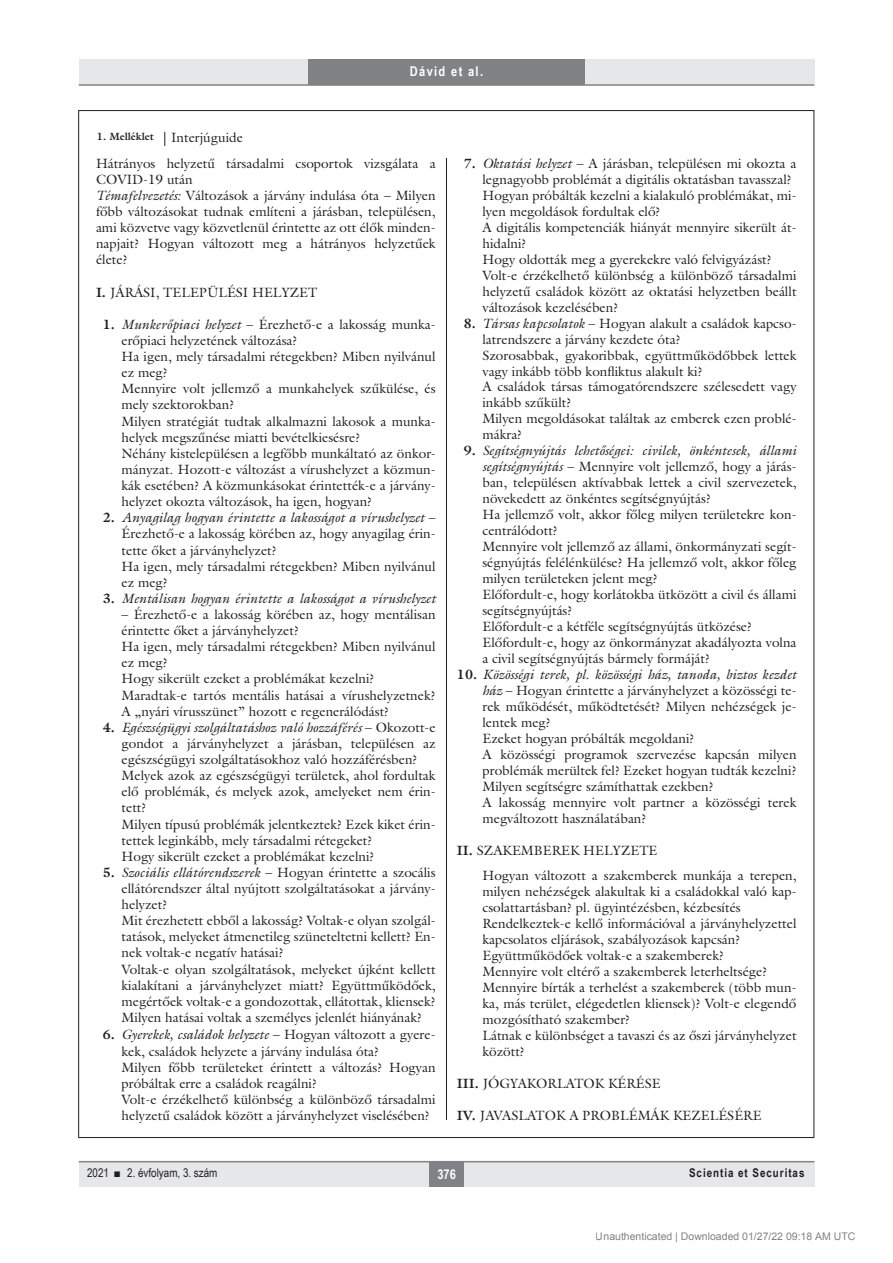
<style>
.page{position:relative;width:893px;height:1263px;background:#fff}
.page>*{position:absolute;margin:0;border:0;box-sizing:border-box;transform-origin:0 0}
.tompa_9_11{font:13.5px/16px "Galliard Reg";color:#231f20}
.tompa_9_11-2{font:italic 13.5px "Galliard Reg";color:#231f20}
.t1{font:700 13.5px "Arial Narrow";letter-spacing:.1em;color:#fff}
.t2{font:12px "Arial Narrow";color:#231f20}
.t3{font:700 12px "Arial Narrow";letter-spacing:.08em;color:#231f20}
.t4{font:10.5px "Arial";color:rgb(0 0 0/.5)}
.kepalairas1{font:700 10.5px "Galliard Reg";color:#231f20}
.s1{font-style:italic}
.s2{font-weight:700}
.s3{font-weight:700;font-style:normal}
</style>
<div class="page">
<div style="left:79px;top:1161px;width:735px;height:25px;background:#e6e7e9"></div>
<hr style="left:79px;top:1161px;width:735px;height:1px;background:#808285">
<div style="left:430px;top:1161px;width:34px;height:25px;background:#808285"></div>
<div style="left:79px;top:60px;width:735px;height:25px;background:#e6e7e9"></div>
<div style="left:308px;top:60px;width:277px;height:25px;background:#808285"></div>
<hr style="left:79px;top:84px;width:735px;height:2px;background:#808285">
<hr style="left:446px;top:111px;width:1px;height:1026px;background:#231f20">
<div style="left:78px;top:1120px;width:736px;height:17px;background:#fff"></div>
<div style="left:78px;top:110px;width:736px;height:47px;background:#fff"></div>
<svg style="left:164px;top:132px;width:1px;height:14px"></svg>
<p class="kepalairas1" style="left:97px;top:130px;width:58px">1. Melléklet</p>
<p class="tompa_9_11" style="left:171px;top:130px;width:73px">Interjúguide</p>
<p class="t1" style="left:410px;top:61px;width:75px">Dávid et al.</p>
<p class="tompa_9_11" style="left:96px;top:155px;width:341px">Hátrányos helyzetű társadalmi csoportok vizsgálata a<br>COVID-19 után</p>
<p class="tompa_9_11" style="left:96px;top:187px;width:341px;text-align:justify"><span class="s1">Témafelvezetés:</span> Változások a járvány indulása óta – Milyen főbb változásokat tudnak említeni a járásban, településen, ami közvetve vagy közvetlenül érintette az ott élők minden&shy;napjait? Hogyan változott meg a hátrányos helyzetűek élete?</p>
<p class="tompa_9_11" style="left:96px;top:284px;width:223px"><span class="s2">I.</span> JÁRÁSI, TELEPÜLÉSI HELYZET</p>
<p class="tompa_9_11" style="left:122px;top:316px;width:316px;text-indent:-19px"><span class="s2">1.</span> <span class="s1">Munkerőpiaci helyzet</span> – Érezhető-e a lakosság munka&shy;erőpiaci helyzetének változása?</p>
<p class="tompa_9_11" style="left:122px;top:348px;width:316px">Ha igen, mely társadalmi rétegekben? Miben nyilvánul ez meg?</p>
<p class="tompa_9_11" style="left:122px;top:380px;width:316px">Mennyire volt jellemző a munkahelyek szűkülése, és mely szektorokban?</p>
<p class="tompa_9_11" style="left:122px;top:413px;width:316px">Milyen stratégiát tudtak alkalmazni lakosok a munka&shy;helyek megszűnése miatti bevételkiesésre?</p>
<p class="tompa_9_11" style="left:122px;top:445px;width:316px;text-align:justify">Néhány kistelepülésen a legfőbb munkáltató az önkor&shy;mányzat. Hozott-e változást a vírushelyzet a közmun&shy;kák esetében? A közmunkásokat érintették-e a járvány&shy;helyzet okozta változások, ha igen, hogyan?</p>
<p class="tompa_9_11" style="left:122px;top:509px;width:316px;text-align:justify;text-indent:-19px"><span class="s2">2.</span> <span class="s1">Anyagilag hogyan érintette a lakosságot a vírushelyzet</span> – Érezhető-e a lakosság körében az, hogy anyagilag érin&shy;tette őket a járványhelyzet?</p>
<p class="tompa_9_11" style="left:122px;top:558px;width:316px">Ha igen, mely társadalmi rétegekben? Miben nyilvánul ez meg?</p>
<p class="tompa_9_11-2" style="left:103px;top:590px;width:334px"><span class="s3">3.</span> Mentálisan hogyan érintette a lakosságot a vírushelyzet</p>
<p class="tompa_9_11" style="left:122px;top:606px;width:316px">– Érezhető-e a lakosság körében az, hogy mentálisan érintette őket a járványhelyzet?</p>
<p class="tompa_9_11" style="left:122px;top:638px;width:316px">Ha igen, mely társadalmi rétegekben? Miben nyilvánul ez meg?</p>
<p class="tompa_9_11" style="left:122px;top:671px;width:254px">Hogy sikerült ezeket a problémákat kezelni?</p>
<p class="tompa_9_11" style="left:122px;top:687px;width:316px">Maradtak-e tartós mentális hatásai a vírushelyzetnek?<br>A „nyári vírusszünet” hozott e regenerálódást?</p>
<p class="tompa_9_11" style="left:122px;top:719px;width:316px;text-align:justify;text-indent:-19px"><span class="s2">4.</span> <span class="s1">Egészségügyi szolgáltatáshoz való hozzáférés</span> – Okozott-e gondot a járványhelyzet a járásban, településen az egészségügyi szolgáltatásokhoz való hozzáférésben?</p>
<p class="tompa_9_11" style="left:122px;top:767px;width:316px;text-align:justify">Melyek azok az egészségügyi területek, ahol fordultak elő problémák, és melyek azok, amelyeket nem érin&shy;tett?</p>
<p class="tompa_9_11" style="left:122px;top:816px;width:316px">Milyen típusú problémák jelentkeztek? Ezek kiket érin&shy;tettek leginkább, mely társadalmi rétegeket?</p>
<p class="tompa_9_11" style="left:122px;top:848px;width:254px">Hogy sikerült ezeket a problémákat kezelni?</p>
<p class="tompa_9_11" style="left:122px;top:864px;width:316px;text-align:justify;text-indent:-19px"><span class="s2">5.</span> <span class="s1">Szociális ellátórendszerek</span> – Hogyan érintette a szocális ellátórendszer által nyújtott szolgáltatásokat a járvány&shy;helyzet?</p>
<p class="tompa_9_11" style="left:122px;top:912px;width:316px;text-align:justify">Mit érezhetett ebből a lakosság? Voltak-e olyan szolgál&shy;tatások, melyeket átmenetileg szüneteltetni kellett? En&shy;nek voltak-e negatív hatásai?</p>
<p class="tompa_9_11" style="left:122px;top:961px;width:316px;text-align:justify">Voltak-e olyan szolgáltatások, melyeket újként kellett kialakítani a járványhelyzet miatt? Együttműködőek, megértőek voltak-e a gondozottak, ellátottak, kliensek?</p>
<p class="tompa_9_11" style="left:122px;top:1009px;width:302px">Milyen hatásai voltak a személyes jelenlét hiányának?</p>
<p class="tompa_9_11" style="left:122px;top:1026px;width:316px;line-height:16.8px;text-indent:-19px"><span class="s2">6.</span> <span class="s1">Gyerekek, családok helyzete</span> – Hogyan változott a gyere&shy;kek, családok helyzete a járvány indulása óta?</p>
<p class="tompa_9_11" style="left:122px;top:1059px;width:316px">Milyen főbb területeket érintett a változás? Hogyan próbáltak erre a családok reagálni?</p>
<p class="tompa_9_11" style="left:122px;top:1091px;width:316px">Volt-e érzékelhető különbség a különböző társadalmi helyzetű családok között a járványhelyzet viselésében?</p>
<p class="tompa_9_11" style="left:482px;top:155px;width:316px;text-indent:-19px"><span class="s2">7.</span> <span class="s1">Oktatási helyzet</span> – A járásban, településen mi okozta a legnagyobb problémát a digitális oktatásban tavasszal?</p>
<p class="tompa_9_11" style="left:482px;top:187px;width:316px">Hogyan próbálták kezelni a kialakuló problémákat, mi&shy;lyen megoldások fordultak elő?</p>
<p class="tompa_9_11" style="left:482px;top:219px;width:316px">A digitális kompetenciák hiányát mennyire sikerült át&shy;hidalni?</p>
<p class="tompa_9_11" style="left:482px;top:251px;width:291px">Hogy oldották meg a gyerekekre való felvigyázást?</p>
<p class="tompa_9_11" style="left:482px;top:267px;width:316px;text-align:justify">Volt-e érzékelhető különbség a különböző társadalmi helyzetű családok között az oktatási helyzetben beállt változások kezelésében?</p>
<p class="tompa_9_11" style="left:482px;top:315px;width:316px;text-indent:-19px"><span class="s2">8.</span> <span class="s1">Társas kapcsolatok</span> – Hogyan alakult a családok kapcso&shy;latrendszere a járvány kezdete óta?</p>
<p class="tompa_9_11" style="left:482px;top:347px;width:316px">Szorosabbak, gyakoribbak, együttműködőbbek lettek vagy inkább több konfliktus alakult ki?</p>
<p class="tompa_9_11" style="left:482px;top:379px;width:316px">A családok társas támogatórendszere szélesedett vagy inkább szűkült?</p>
<p class="tompa_9_11" style="left:482px;top:411px;width:316px">Milyen megoldásokat találtak az emberek ezen problé&shy;mákra?</p>
<p class="tompa_9_11" style="left:482px;top:443px;width:316px;text-align:justify;text-indent:-19px"><span class="s2">9.</span> <span class="s1">Segítségnyújtás lehetőségei: civilek, önkéntesek, állami segítségnyújtás</span> – Mennyire volt jellemző, hogy a járás&shy;ban, településen aktívabbak lettek a civil szervezetek, növekedett az önkéntes segítségnyújtás?</p>
<p class="tompa_9_11" style="left:482px;top:507px;width:316px">Ha jellemző volt, akkor főleg milyen területekre kon&shy;centrálódott?</p>
<p class="tompa_9_11" style="left:482px;top:539px;width:316px;text-align:justify">Mennyire volt jellemző az állami, önkormányzati segít&shy;ségnyújtás felélénkülése? Ha jellemző volt, akkor főleg milyen területeken jelent meg?</p>
<p class="tompa_9_11" style="left:482px;top:586px;width:316px">Előfordult-e, hogy korlátokba ütközött a civil és állami segítségnyújtás?</p>
<p class="tompa_9_11" style="left:482px;top:618px;width:271px">Előfordult-e a kétféle segítségnyújtás ütközése?</p>
<p class="tompa_9_11" style="left:482px;top:634px;width:316px">Előfordult-e, hogy az önkormányzat akadályozta volna a civil segítségnyújtás bármely formáját?</p>
<p class="tompa_9_11" style="left:482px;top:666px;width:316px;text-align:justify;text-indent:-26px"><span class="s2">10.</span> <span class="s1">Közösségi terek, pl. közösségi ház, tanoda, biztos kezdet ház</span> – Hogyan érintette a járványhelyzet a közösségi te&shy;rek működését, működtetését? Milyen nehézségek je&shy;lentek meg?</p>
<p class="tompa_9_11" style="left:482px;top:730px;width:213px">Ezeket hogyan próbálták megoldani?</p>
<p class="tompa_9_11" style="left:482px;top:746px;width:316px">A közösségi programok szervezése kapcsán milyen problémák merültek fel? Ezeket hogyan tudták kezelni?</p>
<p class="tompa_9_11" style="left:482px;top:778px;width:233px">Milyen segítségre számíthattak ezekben?</p>
<p class="tompa_9_11" style="left:482px;top:794px;width:316px">A lakosság mennyire volt partner a közösségi terek megváltozott használatában?</p>
<p class="tompa_9_11" style="left:457px;top:842px;width:202px"><span class="s2">II.</span> SZAKEMBEREK HELYZETE</p>
<p class="tompa_9_11" style="left:482px;top:867px;width:316px;text-align:justify">Hogyan változott a szakemberek munkája a terepen, milyen nehézségek alakultak ki a családokkal való kap&shy;csolattartásban? pl. ügyintézésben, kézbesítés</p>
<p class="tompa_9_11" style="left:482px;top:915px;width:316px">Rendelkeztek-e kellő információval a járványhelyzettel kapcsolatos eljárások, szabályozások kapcsán?</p>
<p class="tompa_9_11" style="left:482px;top:947px;width:243px">Együttműködőek voltak-e a szakemberek?</p>
<p class="tompa_9_11" style="left:482px;top:963px;width:286px">Mennyire volt eltérő a szakemberek leterheltsége?</p>
<p class="tompa_9_11" style="left:482px;top:979px;width:316px;text-align:justify">Mennyire bírták a terhelést a szakemberek (több mun&shy;ka, más terület, elégedetlen kliensek)? Volt-e elegendő mozgósítható szakember?</p>
<p class="tompa_9_11" style="left:482px;top:1027px;width:316px">Látnak e különbséget a tavaszi és az őszi járványhelyzet között?</p>
<p class="tompa_9_11" style="left:457px;top:1075px;width:205px"><span class="s2">III.</span> JÓGYAKORLATOK KÉRÉSE</p>
<p class="tompa_9_11" style="left:457px;top:1107px;width:306px"><span class="s2">IV.</span> JAVASLATOK A PROBLÉMÁK KEZELÉSÉRE</p>
<p class="t2" style="left:87px;top:1164px;width:132px">2021 ■ 2. évfolyam, 3. szám</p>
<p class="t1" style="left:437px;top:1163px;width:20px">376</p>
<p class="t3" style="left:689px;top:1164px;width:117px">Scientia et Securitas</p>
<p class="t4" style="left:596px;top:1231px;width:261px">Unauthenticated | Downloaded 01/27/22 09:18 AM UTC</p>
</div>
